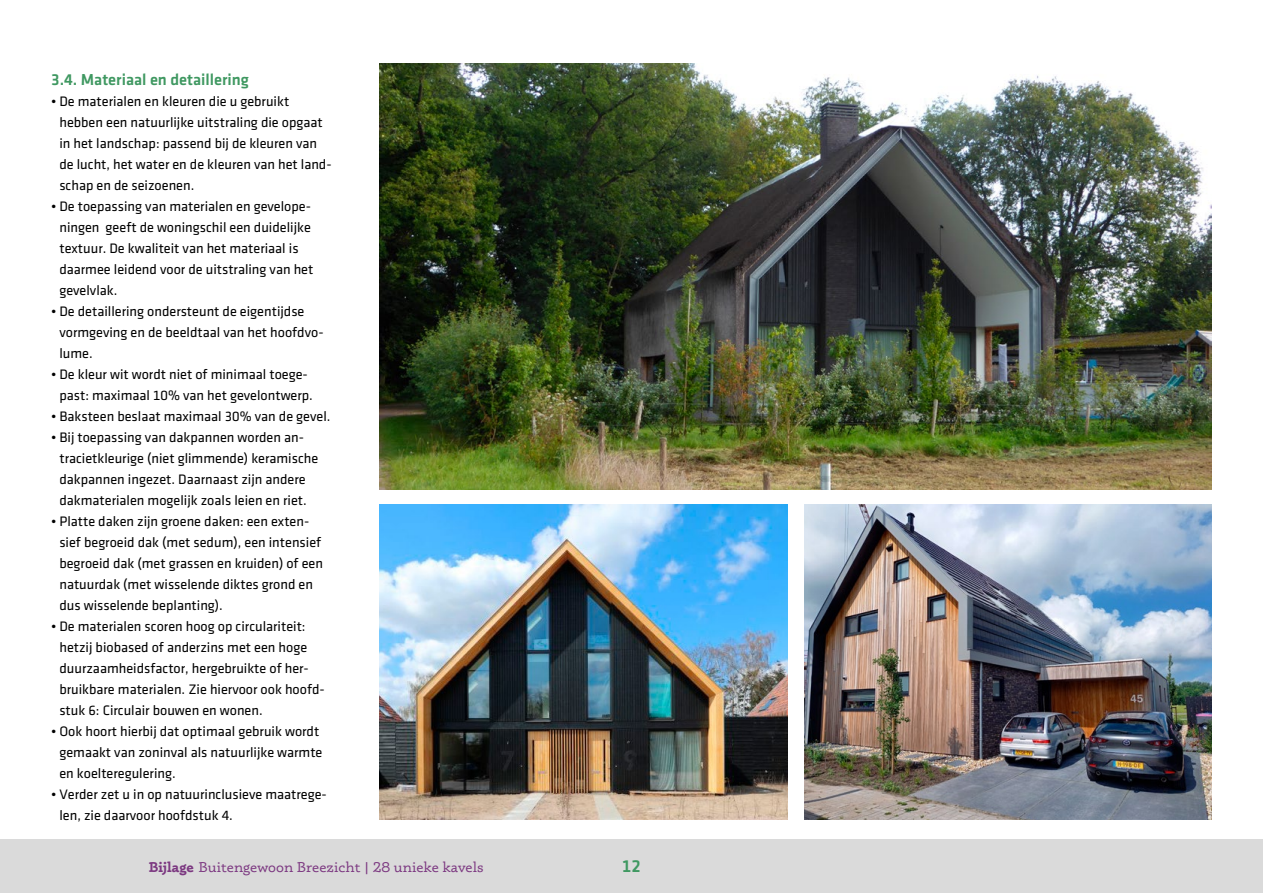
<style>
.page{position:relative;width:1263px;height:893px;background:#fff}
.page>*{position:absolute;margin:0;border:0;box-sizing:border-box;transform-origin:0 0}
.t1{font:18px "Klavika Medium TF";color:#3f9861}
.tussenkopje{font:16.5px "Klavika Medium TF";color:#3f9861}
.tussenkopje-2{font:14.25px/21px "Klavika Regular TF";color:#000}
.t2{font:14.25px "Phoreus Cherokee";color:#7c3881}
.s1{font-weight:700}
</style>
<div class="page">
<div style="left:0;top:840px;width:1263px;height:53px;background:#dadada"></div>
<img style="left:379px;top:64px;width:833px;height:426px">
<img style="left:804px;top:505px;width:408px;height:315px">
<img style="left:379px;top:505px;width:408px;height:315px">
<p class="tussenkopje" style="left:51px;top:70px;width:199px">3.4. Materiaal en detaillering</p>
<p class="tussenkopje-2" style="left:59px;top:91px;width:274px;text-indent:-8px">• De materialen en kleuren die u gebruikt hebben een natuurlijke uitstraling die opgaat in het landschap: passend bij de kleuren van de lucht, het water en de kleuren van het land&shy;schap en de seizoenen.</p>
<p class="tussenkopje-2" style="left:59px;top:196px;width:255px;text-indent:-8px">• De toepassing van materialen en gevelope&shy;ningen geeft de woningschil een duidelijke textuur. De kwaliteit van het materiaal is daarmee leidend voor de uitstraling van het gevelvlak.</p>
<p class="tussenkopje-2" style="left:59px;top:301px;width:266px;text-indent:-8px">• De detaillering ondersteunt de eigentijdse vormgeving en de beeldtaal van het hoofdvo&shy;lume.</p>
<p class="tussenkopje-2" style="left:51px;top:364px;width:263px;text-align:center">• De kleur wit wordt niet of minimaal toege&shy;past: maximaal 10% van het gevelontwerp.</p>
<p class="tussenkopje-2" style="left:51px;top:406px;width:281px">• Baksteen beslaat maximaal 30% van de gevel.</p>
<p class="tussenkopje-2" style="left:59px;top:427px;width:260px;text-indent:-8px">• Bij toepassing van dakpannen worden an&shy;tracietkleurige (niet glimmende) keramische dakpannen ingezet. Daarnaast zijn andere dakmaterialen mogelijk zoals leien en riet.</p>
<p class="tussenkopje-2" style="left:59px;top:511px;width:265px;text-indent:-8px">• Platte daken zijn groene daken: een exten&shy;sief begroeid dak (met sedum), een intensief begroeid dak (met grassen en kruiden) of een natuurdak (met wisselende diktes grond en dus wisselende beplanting).</p>
<p class="tussenkopje-2" style="left:59px;top:616px;width:267px;text-indent:-8px">• De materialen scoren hoog op circulariteit: hetzij biobased of anderzins met een hoge duurzaamheidsfactor, hergebruikte of her&shy;bruikbare materialen. Zie hiervoor ook hoofd&shy;stuk 6: Circulair bouwen en wonen.</p>
<p class="tussenkopje-2" style="left:59px;top:721px;width:265px;text-indent:-8px">• Ook hoort hierbij dat optimaal gebruik wordt gemaakt van zoninval als natuurlijke warmte en koelteregulering.</p>
<p class="tussenkopje-2" style="left:59px;top:784px;width:269px;text-indent:-8px">• Verder zet u in op natuurinclusieve maatrege&shy;len, zie daarvoor hoofdstuk 4.</p>
<p class="t2" style="left:149px;top:859px;width:336px"><span class="s1">Bijlage</span> Buitengewoon Breezicht | 28 unieke kavels</p>
<p class="t1" style="left:622px;top:856px;width:20px">12</p>
</div>
